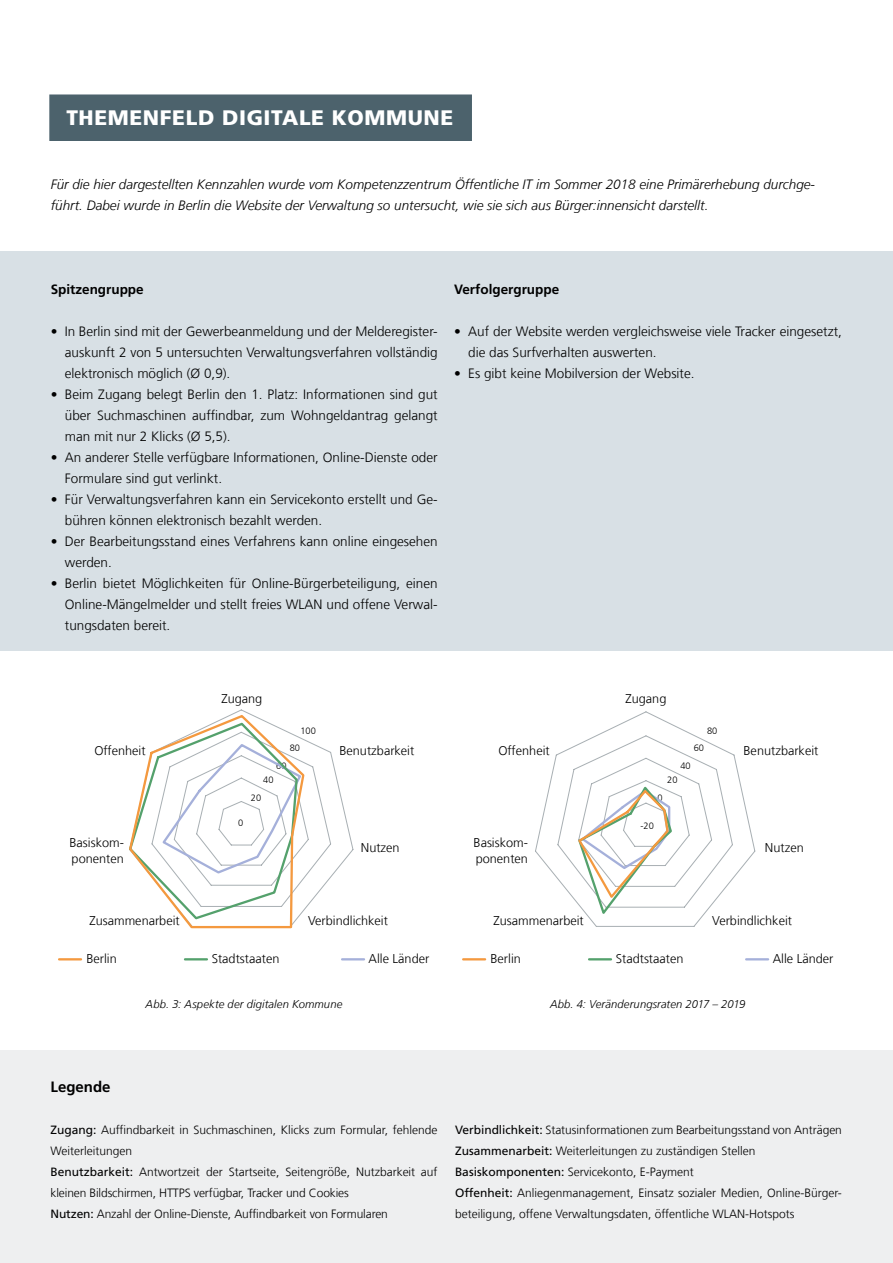
<style>
.page{position:relative;width:893px;height:1263px;background:#fff}
.page>*{position:absolute;margin:0;border:0;box-sizing:border-box;transform-origin:0 0}
.t1{font:900 21px "Frutiger LT Com";letter-spacing:.03em;color:#fff}
.t2{font:700 15px "Frutiger LT Com";color:#000}
.t3{font:300 13.5px/21px "Frutiger LT Com";color:#000}
.t4{font:italic 300 13.5px/21px "Frutiger LT Com";color:#000}
.t5{font:700 13.5px "Frutiger LT Com";color:#000}
.t6{font:300 12.75px/15.3px "Frutiger LT Com";color:#000}
.t7{font:300 12px/21px "Frutiger LT Com";color:#000}
.t8{font:italic 300 11.25px "Frutiger LT Com";letter-spacing:.01em;color:#000}
.t9{font:300 9.3px "Frutiger LT Com";color:#000}
.s1{font-weight:400}
</style>
<div class="page">
<div style="left:0;top:251px;width:893px;height:400px;background:#d8e0e5"></div>
<hr style="left:463px;top:958px;width:22px;height:2px;background:#f4993f">
<hr style="left:589px;top:958px;width:22px;height:2px;background:#54a16c">
<svg style="left:535px;top:711px;width:221px;height:216px"></svg>
<svg style="left:576px;top:784px;width:97px;height:134px"></svg>
<hr style="left:746px;top:958px;width:22px;height:2px;background:#a5b0da">
<svg style="left:234px;top:709px;width:120px;height:199px"></svg>
<svg style="left:129px;top:713px;width:177px;height:216px"></svg>
<hr style="left:59px;top:958px;width:22px;height:2px;background:#f4993f">
<hr style="left:185px;top:958px;width:22px;height:2px;background:#54a16c">
<hr style="left:342px;top:958px;width:22px;height:2px;background:#a5b0da">
<div style="left:49px;top:94px;width:423px;height:47px;background:#4c626c"></div>
<div style="left:0;top:1050px;width:893px;height:213px;background:#eeeff0"></div>
<h1 class="t1" style="left:66px;top:105px;width:389px">THEMENFELD DIGITALE KOMMUNE</h1>
<p class="t4" style="left:51px;top:173px;width:766px">Für die hier dargestellten Kennzahlen wurde vom Kompetenzzentrum Öffentliche IT im Sommer 2018 eine Primärerhebung durchge&shy;führt. Dabei wurde in Berlin die Website der Verwaltung so untersucht, wie sie sich aus Bürger:innensicht darstellt.</p>
<p class="t5" style="left:51px;top:281px;width:95px">Spitzengruppe</p>
<p class="t3" style="left:65px;top:321px;width:374px;text-align:justify;text-indent:-14px">• In Berlin sind mit der Gewerbeanmeldung und der Melderegister&shy;auskunft 2 von 5 untersuchten Verwaltungsverfahren vollständig elektronisch möglich (Ø 0,9).</p>
<p class="t3" style="left:65px;top:384px;width:374px;text-align:justify;text-indent:-14px">• Beim Zugang belegt Berlin den 1. Platz: Informationen sind gut über Suchmaschinen auffindbar, zum Wohngeldantrag gelangt man mit nur 2 Klicks (Ø 5,5).</p>
<p class="t3" style="left:65px;top:447px;width:374px;text-indent:-14px">• An anderer Stelle verfügbare Informationen, Online-Dienste oder<br>Formulare sind gut verlinkt.</p>
<p class="t3" style="left:65px;top:489px;width:374px;text-indent:-14px">• Für Verwaltungsverfahren kann ein Servicekonto erstellt und Ge&shy;bühren können elektronisch bezahlt werden.</p>
<p class="t3" style="left:65px;top:531px;width:374px;text-indent:-14px">• Der Bearbeitungsstand eines Verfahrens kann online eingesehen werden.</p>
<p class="t3" style="left:65px;top:573px;width:374px;text-align:justify;text-indent:-14px">• Berlin bietet Möglichkeiten für Online-Bürgerbeteiligung, einen Online-Mängelmelder und stellt freies WLAN und offene Verwal&shy;tungsdaten bereit.</p>
<p class="t5" style="left:454px;top:281px;width:107px">Verfolgergruppe</p>
<p class="t3" style="left:468px;top:321px;width:375px;text-indent:-14px">• Auf der Website werden vergleichsweise viele Tracker eingesetzt, die das Surfverhalten auswerten.</p>
<p class="t3" style="left:454px;top:363px;width:242px">• Es gibt keine Mobilversion der Website.</p>
<p class="t6" style="left:221px;top:691px;width:42px">Zugang</p>
<p class="t6" style="left:625px;top:691px;width:42px">Zugang</p>
<p class="t9" style="left:300px;top:725px;width:17px">100</p>
<p class="t9" style="left:707px;top:725px;width:12px">80</p>
<p class="t6" style="left:94px;top:743px;width:53px">Offenheit</p>
<p class="t9" style="left:290px;top:742px;width:12px">80</p>
<p class="t6" style="left:339px;top:743px;width:76px">Benutzbarkeit</p>
<p class="t6" style="left:498px;top:743px;width:53px">Offenheit</p>
<p class="t9" style="left:694px;top:742px;width:12px">60</p>
<p class="t6" style="left:744px;top:743px;width:76px">Benutzbarkeit</p>
<p class="t9" style="left:276px;top:760px;width:12px">60</p>
<p class="t9" style="left:680px;top:760px;width:12px">40</p>
<p class="t9" style="left:263px;top:774px;width:12px">40</p>
<p class="t9" style="left:667px;top:774px;width:12px">20</p>
<p class="t9" style="left:251px;top:792px;width:12px">20</p>
<p class="t9" style="left:658px;top:792px;width:7px">0</p>
<p class="t9" style="left:238px;top:817px;width:7px">0</p>
<p class="t9" style="left:641px;top:821px;width:15px">-20</p>
<p class="t6" style="left:70px;top:835px;width:56px">Basiskom&shy;ponenten</p>
<p class="t6" style="left:361px;top:840px;width:40px">Nutzen</p>
<p class="t6" style="left:474px;top:835px;width:56px">Basiskom&shy;ponenten</p>
<p class="t6" style="left:765px;top:840px;width:40px">Nutzen</p>
<p class="t6" style="left:89px;top:913px;width:92px">Zusammenarbeit</p>
<p class="t6" style="left:308px;top:913px;width:81px">Verbindlichkeit</p>
<p class="t6" style="left:493px;top:913px;width:92px">Zusammenarbeit</p>
<p class="t6" style="left:712px;top:913px;width:81px">Verbindlichkeit</p>
<p class="t6" style="left:86px;top:951px;width:32px">Berlin</p>
<p class="t6" style="left:212px;top:951px;width:69px">Stadtstaaten</p>
<p class="t6" style="left:369px;top:951px;width:62px">Alle Länder</p>
<p class="t8" style="left:146px;top:997px;width:198px">Abb. 3: Aspekte der digitalen Kommune</p>
<p class="t8" style="left:550px;top:997px;width:197px">Abb. 4: Veränderungsraten 2017 – 2019</p>
<p class="t6" style="left:491px;top:951px;width:32px">Berlin</p>
<p class="t6" style="left:616px;top:951px;width:69px">Stadtstaaten</p>
<p class="t6" style="left:773px;top:951px;width:62px">Alle Länder</p>
<p class="t2" style="left:50px;top:1078px;width:62px">Legende</p>
<p class="t7" style="left:50px;top:1119px;width:388px"><span class="s1">Zugang:</span> Auffindbarkeit in Suchmaschinen, Klicks zum Formular, fehlende Weiterleitungen<br><span class="s1">Benutzbarkeit:</span> Antwortzeit der Startseite, Seitengröße, Nutzbarkeit auf kleinen Bildschirmen, HTTPS verfügbar, Tracker und Cookies<br><span class="s1">Nutzen:</span> Anzahl der Online-Dienste, Auffindbarkeit von Formularen</p>
<p class="t7" style="left:455px;top:1119px;width:388px"><span class="s1">Verbindlichkeit:</span> Statusinformationen zum Bearbeitungsstand von Anträgen <span class="s1">Zusammenarbeit:</span> Weiterleitungen zu zuständigen Stellen <span class="s1">Basiskomponenten:</span> Servicekonto, E-Payment<br><span class="s1">Offenheit:</span> Anliegenmanagement, Einsatz sozialer Medien, Online-Bürger&shy;beteiligung, offene Verwaltungsdaten, öffentliche WLAN-Hotspots</p>
</div>
